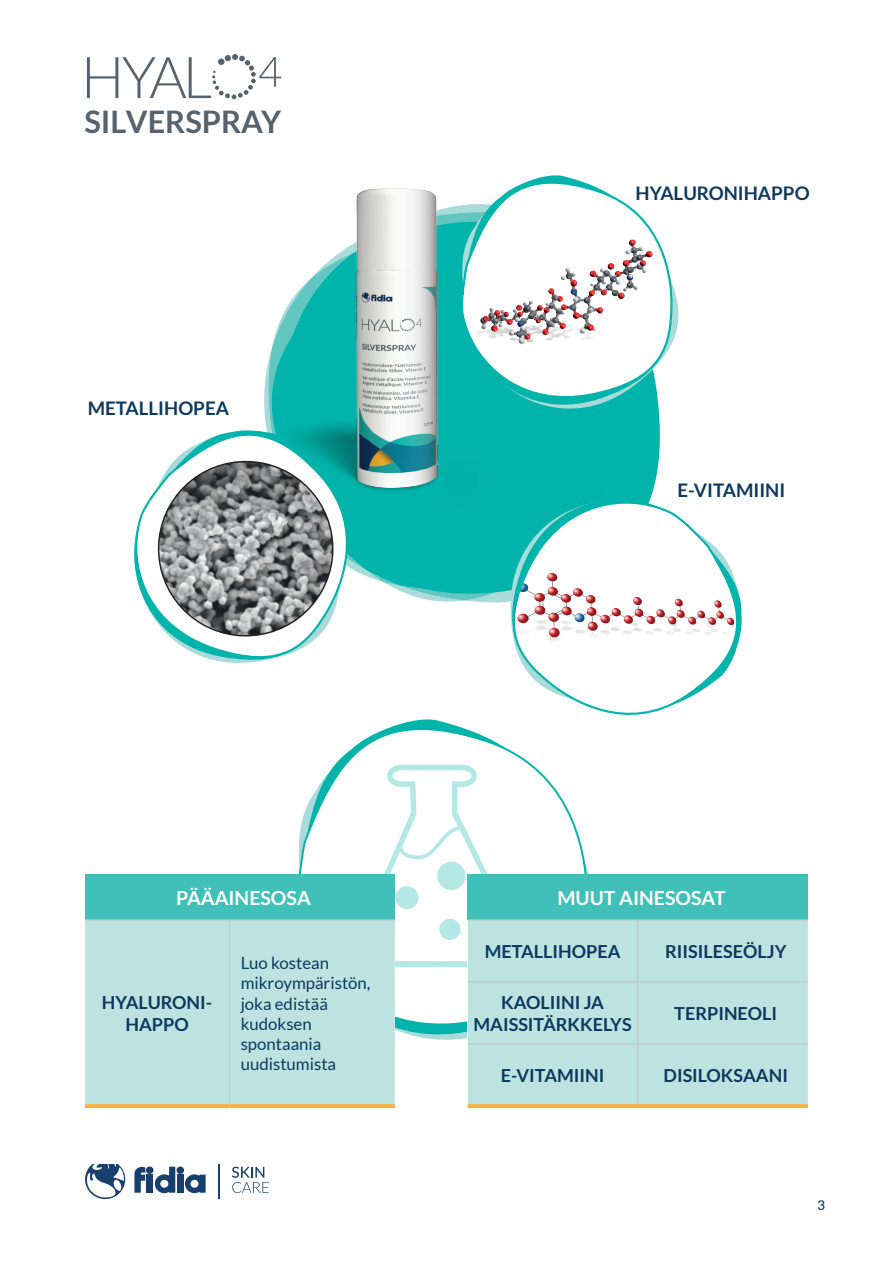
<style>
.page{position:relative;width:893px;height:1263px;background:#fff}
.page>*{position:absolute;margin:0;border:0;box-sizing:border-box;transform-origin:0 0}
.t1{font:700 31.05px "Lato";color:#56626c}
.t2{font:700 19.5px "Lato";color:#fff}
.t3{font:700 18.75px "Lato";color:#0e385f}
.t4{font:700 18px/21.6px "Lato";color:#0e385f;text-align:center}
.t5{font:16.8px/20.1px "Lato";color:#0e385f}
.t6{font:500 13.5px "Lato";color:#003564}
</style>
<div class="page">
<svg style="left:232px;top:1167px;width:37px;height:26px"></svg>
<svg style="left:85px;top:1164px;width:40px;height:35px"></svg>
<div style="left:177px;top:1166px;width:7px;height:8px;background:#173e6d;border-radius:50%"></div>
<div style="left:177px;top:1175px;width:6px;height:18px;background:#173e6d"></div>
<div style="left:146px;top:1166px;width:7px;height:8px;background:#173e6d;border-radius:50%"></div>
<div style="left:147px;top:1175px;width:6px;height:18px;background:#173e6d"></div>
<svg style="left:185px;top:1174px;width:21px;height:19px"></svg>
<svg style="left:155px;top:1167px;width:20px;height:26px"></svg>
<svg style="left:134px;top:1167px;width:11px;height:26px"></svg>
<hr style="left:218px;top:1160px;width:2px;height:39px;background:#173e6d">
<svg style="left:87px;top:54px;width:194px;height:45px"></svg>
<svg style="left:351px;top:422px;width:309px;height:175px;background:#19bab2"></svg>
<svg style="left:618px;top:283px;width:61px;height:139px"></svg>
<svg style="left:529px;top:175px;width:142px;height:236px"></svg>
<svg style="left:513px;top:181px;width:159px;height:218px"></svg>
<svg style="left:134px;top:508px;width:217px;height:155px"></svg>
<svg style="left:144px;top:501px;width:203px;height:147px"></svg>
<svg style="left:509px;top:491px;width:233px;height:148px"></svg>
<svg style="left:510px;top:494px;width:229px;height:221px"></svg>
<img style="left:148px;top:188px;width:470px;height:335px">
<svg style="left:391px;top:719px;width:77px;height:324px"></svg>
<svg style="left:298px;top:727px;width:291px;height:299px"></svg>
<svg style="left:349px;top:763px;width:175px;height:206px"></svg>
<div style="left:437px;top:862px;width:28px;height:28px;background:#b3e8e5;border-radius:50%"></div>
<div style="left:439px;top:919px;width:21px;height:21px;background:#b3e8e5;border-radius:50%"></div>
<div style="left:395px;top:886px;width:23px;height:23px;background:#b3e8e5;border-radius:50%"></div>
<div style="left:85px;top:874px;width:310px;height:290px;background:#fff"></div>
<div style="left:85px;top:874px;width:310px;height:46px;background:#40c0b9"></div>
<div style="left:85px;top:920px;width:310px;height:184px;background:#bde3e1"></div>
<hr style="left:85px;top:919px;width:145px;height:1px;background:#c0bebf">
<hr style="left:230px;top:919px;width:165px;height:1px;background:#c0bebf">
<svg style="left:85px;top:1104px;width:145px;height:4px"></svg>
<svg style="left:230px;top:1104px;width:165px;height:4px"></svg>
<hr style="left:229px;top:920px;width:1px;height:184px;background:#c0bebf">
<div style="left:468px;top:874px;width:340px;height:46px;background:#40c0b9"></div>
<div style="left:468px;top:920px;width:340px;height:184px;background:#bde3e1"></div>
<hr style="left:468px;top:919px;width:170px;height:1px;background:#c0bebf">
<hr style="left:638px;top:919px;width:170px;height:1px;background:#c0bebf">
<svg style="left:468px;top:1104px;width:170px;height:4px"></svg>
<svg style="left:638px;top:1104px;width:170px;height:4px"></svg>
<hr style="left:637px;top:920px;width:1px;height:61px;background:#c0bebf">
<hr style="left:637px;top:982px;width:1px;height:62px;background:#c0bebf">
<hr style="left:637px;top:1044px;width:1px;height:60px;background:#c0bebf">
<hr style="left:468px;top:981px;width:170px;height:1px;background:#c0bebf">
<hr style="left:638px;top:981px;width:170px;height:1px;background:#c0bebf">
<hr style="left:468px;top:1044px;width:170px;height:1px;background:#c0bebf">
<hr style="left:638px;top:1044px;width:170px;height:1px;background:#c0bebf">
<h1 class="t1" style="left:84px;top:104px;width:198px">SILVERSPRAY</h1>
<p class="t3" style="left:88px;top:397px;width:143px">METALLIHOPEA</p>
<p class="t3" style="left:636px;top:182px;width:176px">HYALURONIHAPPO</p>
<p class="t3" style="left:677px;top:480px;width:109px">E-VITAMIINI</p>
<p class="t2" style="left:176px;top:887px;width:136px">PÄÄAINESOSA</p>
<p class="t4" style="left:102px;top:992px;width:112px">HYALURONI-<br>HAPPO</p>
<p class="t5" style="left:241px;top:953px;width:131px">Luo kostean mikroympäristön, joka edistää kudoksen spontaania uudistumista</p>
<p class="t2" style="left:557px;top:887px;width:170px">MUUT AINESOSAT</p>
<p class="t4" style="left:485px;top:940px;width:137px">METALLIHOPEA</p>
<p class="t4" style="left:665px;top:940px;width:123px">RIISILESEÖLJY</p>
<p class="t4" style="left:473px;top:992px;width:160px">KAOLIINI JA<br>MAISSITÄRKKELYS</p>
<p class="t4" style="left:674px;top:1002px;width:104px">TERPINEOLI</p>
<p class="t4" style="left:501px;top:1065px;width:105px">E-VITAMIINI</p>
<p class="t4" style="left:664px;top:1065px;width:126px">DISILOKSAANI</p>
<p class="t6" style="left:817px;top:1195px;width:9px">3</p>
</div>
